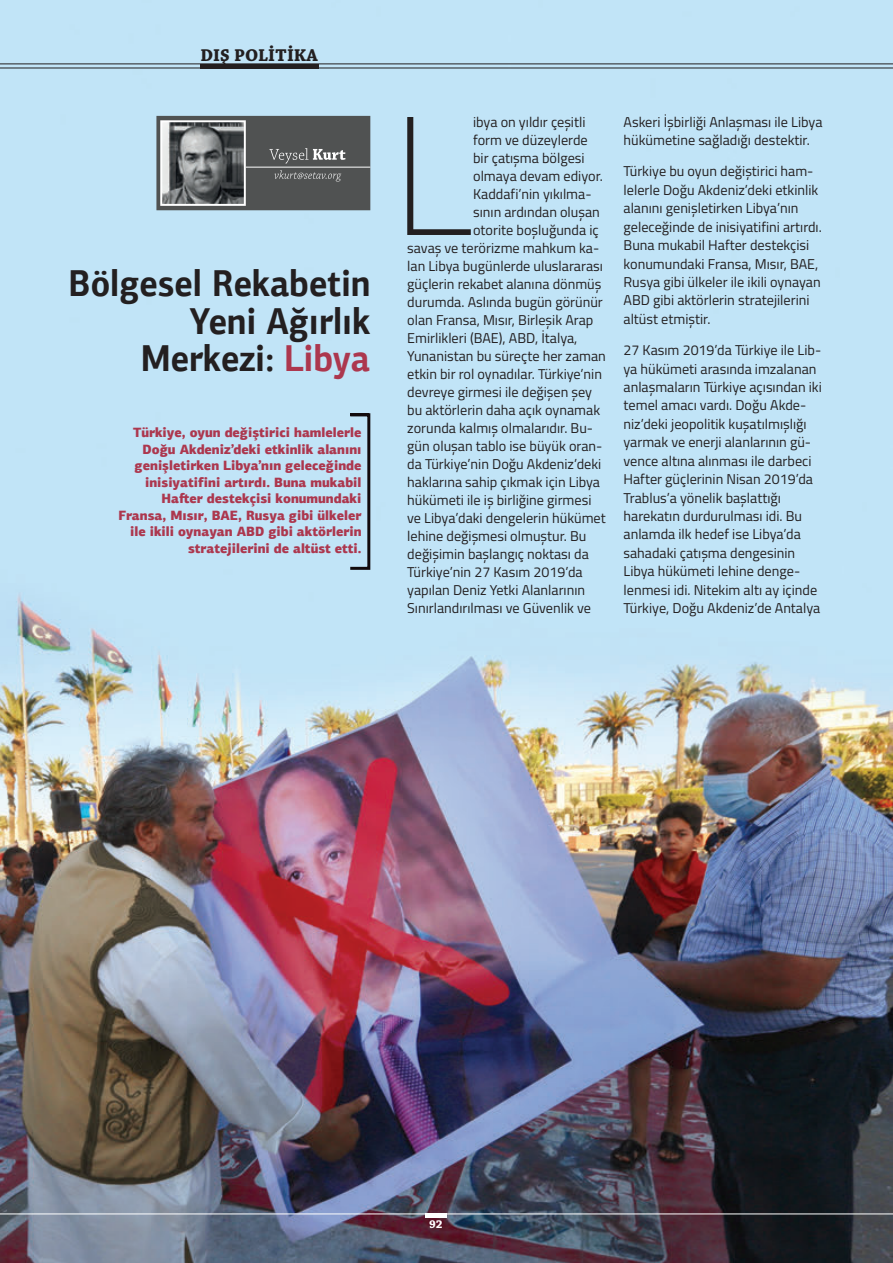
<style>
.page{position:relative;width:893px;height:1263px;background:#fff}
.page>*{position:absolute;margin:0;border:0;box-sizing:border-box;transform-origin:0 0}
.t1{font:100 168.6px "Titillium Web";color:#231f20}
.t2{font:700 37.5px/37.5px "PF Agora Sans Pro";color:#231f20;text-align:right;scale:.9 1}
.t3{font:700 18px "Chaparral Pro";letter-spacing:.005em;color:#231f20}
.t4{font:14.25px/18.5px "Titillium Web";color:#231f20}
.t5{font:900 13.5px/16.5px "PF Agora Sans Pro";color:#ac374e;text-align:right;scale:.95 1}
.t6{font:700 12px "Chaparral Pro";color:#fff}
.s1{color:#ac374e}
</style>
<div class="page">
<img style="left:0;top:0;width:893px;height:1263px">
<svg style="left:156px;top:116px;width:214px;height:94px;background:#636566"></svg>
<svg style="left:347px;top:412px;width:25px;height:159px;background:#a7c4d4"></svg>
<hr style="left:0;top:64px;width:893px;height:1px;background:#231f20">
<hr style="left:0;top:68px;width:893px;height:1px;background:#231f20">
<hr style="left:200px;top:64px;width:119px;height:4px;background:#231f20">
<hr style="left:425px;top:1214px;width:21px;height:4px;background:#fff">
<hr style="left:0;top:1214px;width:893px;height:1px;background:#fff">
<p class="t3" style="left:200px;top:44px;width:119px">DIŞ POLİTİKA</p>
<h2 class="t2" style="left:69px;top:264px;width:337px">Bölgesel Rekabetin<br>Yeni Ağırlık<br>Merkezi: <span class="s1">Libya</span></h2>
<p class="t5" style="left:118px;top:424px;width:257px">Türkiye, oyun değiştirici hamlelerle Doğu Akdeniz’deki etkinlik alanını genişletirken Libya’nın geleceğinde inisiyatifini artırdı. Buna mukabil Hafter destekçisi konumundaki Fransa, Mısır, BAE, Rusya gibi ülkeler ile ikili oynayan ABD gibi aktörlerin stratejilerini de altüst etti.</p>
<h1 class="t1" style="left:392px;top:56px;width:83px">L</h1>
<p class="t4" style="left:473px;top:112px;width:114px">ibya on yıldır çeşitli</p>
<p class="t4" style="left:473px;top:130px;width:116px">form ve düzeylerde</p>
<p class="t4" style="left:473px;top:148px;width:113px">bir çatışma bölgesi</p>
<p class="t4" style="left:473px;top:166px;width:131px">olmaya devam ediyor.</p>
<p class="t4" style="left:473px;top:184px;width:120px">Kaddafi’nin yıkılma-</p>
<p class="t4" style="left:473px;top:202px;width:128px">sının ardından oluşan</p>
<p class="t4" style="left:473px;top:220px;width:127px">otorite boşluğunda iç</p>
<p class="t4" style="left:407px;top:238px;width:193px">savaş ve terörizme mahkum ka-</p>
<p class="t4" style="left:407px;top:256px;width:197px">lan Libya bugünlerde uluslararası</p>
<p class="t4" style="left:407px;top:274px;width:196px">güçlerin rekabet alanına dönmüş</p>
<p class="t4" style="left:407px;top:292px;width:197px">durumda. Aslında bugün görünür</p>
<p class="t4" style="left:407px;top:310px;width:188px">olan Fransa, Mısır, Birleşik Arap</p>
<p class="t4" style="left:407px;top:328px;width:172px">Emirlikleri (BAE), ABD, İtalya,</p>
<p class="t4" style="left:407px;top:346px;width:200px">Yunanistan bu süreçte her zaman</p>
<p class="t4" style="left:407px;top:364px;width:196px">etkin bir rol oynadılar. Türkiye’nin</p>
<p class="t4" style="left:407px;top:382px;width:186px">devreye girmesi ile değişen şey</p>
<p class="t4" style="left:407px;top:400px;width:194px">bu aktörlerin daha açık oynamak</p>
<p class="t4" style="left:407px;top:418px;width:187px">zorunda kalmış olmalarıdır. Bu-</p>
<p class="t4" style="left:407px;top:436px;width:197px">gün oluşan tablo ise büyük oran-</p>
<p class="t4" style="left:407px;top:454px;width:196px">da Türkiye’nin Doğu Akdeniz’deki</p>
<p class="t4" style="left:407px;top:472px;width:194px">haklarına sahip çıkmak için Libya</p>
<p class="t4" style="left:407px;top:490px;width:186px">hükümeti ile iş birliğine girmesi</p>
<p class="t4" style="left:407px;top:508px;width:200px">ve Libya’daki dengelerin hükümet</p>
<p class="t4" style="left:407px;top:526px;width:181px">lehine değişmesi olmuştur. Bu</p>
<p class="t4" style="left:407px;top:544px;width:183px">değişimin başlangıç noktası da</p>
<p class="t4" style="left:407px;top:562px;width:177px">Türkiye’nin 27 Kasım 2019’da</p>
<p class="t4" style="left:407px;top:580px;width:179px">yapılan Deniz Yetki Alanlarının</p>
<p class="t4" style="left:407px;top:598px;width:185px">Sınırlandırılması ve Güvenlik ve</p>
<p class="t4" style="left:623px;top:112px;width:200px">Askeri İşbirliği Anlaşması ile Libya hükümetine sağladığı destektir.</p>
<p class="t4" style="left:623px;top:162px;width:200px">Türkiye bu oyun değiştirici ham&shy;lelerle Doğu Akdeniz’deki etkinlik alanını genişletirken Libya’nın geleceğinde de inisiyatifini artırdı.<br>Buna mukabil Hafter destekçisi konumundaki Fransa, Mısır, BAE, Rusya gibi ülkeler ile ikili oynayan ABD gibi aktörlerin stratejilerini altüst etmiştir.</p>
<p class="t4" style="left:623px;top:340px;width:200px">27 Kasım 2019’da Türkiye ile Lib&shy;ya hükümeti arasında imzalanan anlaşmaların Türkiye açısından iki temel amacı vardı. Doğu Akde&shy;niz’deki jeopolitik kuşatılmışlığı yarmak ve enerji alanlarının gü&shy;vence altına alınması ile darbeci<br>Hafter güçlerinin Nisan 2019’da<br>Trablus’a yönelik başlattığı harekatın durdurulması idi. Bu anlamda ilk hedef ise Libya’da sahadaki çatışma dengesinin<br>Libya hükümeti lehine denge&shy;lenmesi idi. Nitekim altı ay içinde<br>Türkiye, Doğu Akdeniz’de Antalya</p>
<p class="t6" style="left:429px;top:1217px;width:15px">92</p>
</div>
